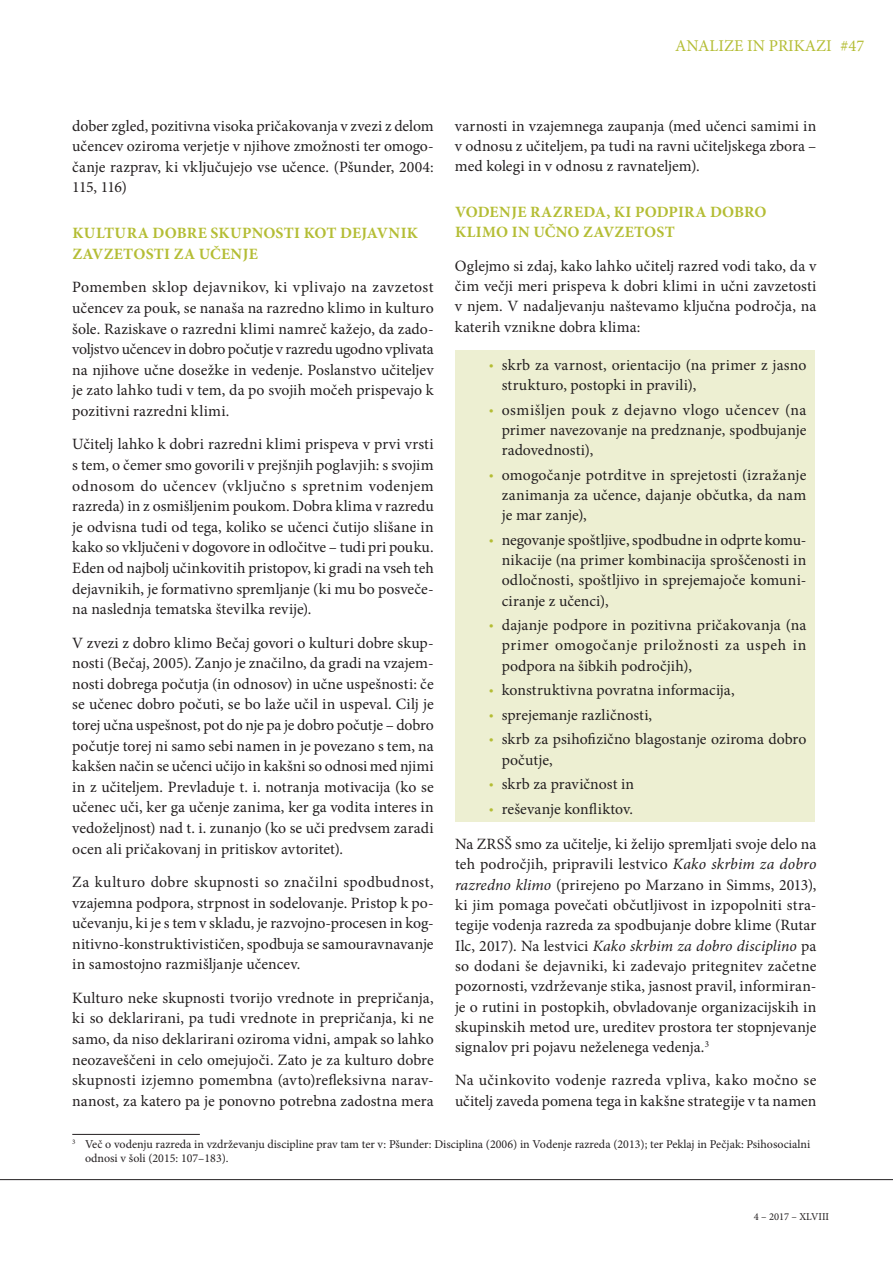
<style>
.page{position:relative;width:893px;height:1263px;background:#fff}
.page>*{position:absolute;margin:0;border:0;box-sizing:border-box;transform-origin:0 0}
.t1{font:16.5px "Minion Pro";color:#b4bd34}
.t2{font:15.75px/20.5px "Minion Pro";letter-spacing:.005em;color:#231f20;text-align:justify}
.t3{font:700 15.75px/20.5px "Minion Pro";letter-spacing:.015em;color:#b4bd34}
.t4{font:12px/14.4px "Minion Pro";color:#231f20}
.t5{font:10.5px "Minion Pro";color:#231f20}
.s1{font-family:"Myriad Pro";color:#b4bd34}
.s2{font-style:italic}
</style>
<div class="page">
<hr style="left:0;top:1179px;width:893px;height:1px;background:#231f20">
<div style="left:455px;top:350px;width:360px;height:472px;background:#edefd2"></div>
<hr style="left:72px;top:1134px;width:128px;height:1px;background:#231f20">
<p class="t1" style="left:675px;top:35px;width:191px">ANALIZE IN PRIKAZI #47</p>
<p class="t2" style="left:72px;top:115px;width:363px">dober zgled, pozitivna visoka pričakovanja v zvezi z delom učencev oziroma verjetje v njihove zmožnosti ter omogo&shy;čanje razprav, ki vključujejo vse učence. (Pšunder, 2004:<br>115, 116)</p>
<p class="t3" style="left:72px;top:223px;width:344px">KULTURA DOBRE SKUPNOSTI KOT DEJAVNIK<br>ZAVZETOSTI ZA UČENJE</p>
<p class="t2" style="left:72px;top:277px;width:363px">Pomemben sklop dejavnikov, ki vplivajo na zavzetost učencev za pouk, se nanaša na razredno klimo in kulturo šole. Raziskave o razredni klimi namreč kažejo, da zado&shy;voljstvo učencev in dobro počutje v razredu ugodno vplivata na njihove učne dosežke in vedenje. Poslanstvo učiteljev je zato lahko tudi v tem, da po svojih močeh prispevajo k pozitivni razredni klimi.</p>
<p class="t2" style="left:72px;top:434px;width:363px">Učitelj lahko k dobri razredni klimi prispeva v prvi vrsti s tem, o čemer smo govorili v prejšnjih poglavjih: s svojim odnosom do učencev (vključno s spretnim vodenjem razreda) in z osmišljenim poukom. Dobra klima v razredu je odvisna tudi od tega, koliko se učenci čutijo slišane in kako so vključeni v dogovore in odločitve – tudi pri pouku.<br>Eden od najbolj učinkovitih pristopov, ki gradi na vseh teh dejavnikih, je formativno spremljanje (ki mu bo posveče&shy;na naslednja tematska številka revije).</p>
<p class="t2" style="left:72px;top:632px;width:363px">V zvezi z dobro klimo Bečaj govori o kulturi dobre skup&shy;nosti (Bečaj, 2005). Zanjo je značilno, da gradi na vzajem&shy;nosti dobrega počutja (in odnosov) in učne uspešnosti: če se učenec dobro počuti, se bo laže učil in uspeval. Cilj je torej učna uspešnost, pot do nje pa je dobro počutje – dobro počutje torej ni samo sebi namen in je povezano s tem, na kakšen način se učenci učijo in kakšni so odnosi med njimi in z učiteljem. Prevladuje t. i. notranja motivacija (ko se učenec uči, ker ga učenje zanima, ker ga vodita interes in vedoželjnost) nad t. i. zunanjo (ko se uči predvsem zaradi ocen ali pričakovanj in pritiskov avtoritet).</p>
<p class="t2" style="left:72px;top:872px;width:363px">Za kulturo dobre skupnosti so značilni spodbudnost, vzajemna podpora, strpnost in sodelovanje. Pristop k po&shy;učevanju, ki je s tem v skladu, je razvojno-procesen in kog&shy;nitivno-konstruktivističen, spodbuja se samouravnavanje in samostojno razmišljanje učencev.</p>
<p class="t2" style="left:72px;top:987px;width:363px">Kulturo neke skupnosti tvorijo vrednote in prepričanja, ki so deklarirani, pa tudi vrednote in prepričanja, ki ne samo, da niso deklarirani oziroma vidni, ampak so lahko neozaveščeni in celo omejujoči. Zato je za kulturo dobre skupnosti izjemno pomembna (avto)refleksivna narav&shy;nanost, za katero pa je ponovno potrebna zadostna mera</p>
<p class="t2" style="left:455px;top:116px;width:363px">varnosti in vzajemnega zaupanja (med učenci samimi in v odnosu z učiteljem, pa tudi na ravni učiteljskega zbora – med kolegi in v odnosu z ravnateljem).</p>
<p class="t3" style="left:455px;top:202px;width:313px">VODENJE RAZREDA, KI PODPIRA DOBRO<br>KLIMO IN UČNO ZAVZETOST</p>
<p class="t2" style="left:455px;top:255px;width:363px">Oglejmo si zdaj, kako lahko učitelj razred vodi tako, da v čim večji meri prispeva k dobri klimi in učni zavzetosti v njem. V nadaljevanju naštevamo ključna področja, na katerih vznikne dobra klima:</p>
<p class="t2" style="left:502px;top:355px;width:306px;text-indent:-13px"><span class="s1">•</span> skrb za varnost, orientacijo (na primer z jasno strukturo, postopki in pravili),</p>
<p class="t2" style="left:502px;top:400px;width:306px;text-indent:-13px"><span class="s1">•</span> osmišljen pouk z dejavno vlogo učencev (na primer navezovanje na predznanje, spodbujanje radovednosti),</p>
<p class="t2" style="left:502px;top:465px;width:306px;text-indent:-13px"><span class="s1">•</span> omogočanje potrditve in sprejetosti (izražanje zanimanja za učence, dajanje občutka, da nam je mar zanje),</p>
<p class="t2" style="left:502px;top:530px;width:306px;text-indent:-13px"><span class="s1">•</span> negovanje spoštljive, spodbudne in odprte komu&shy;nikacije (na primer kombinacija sproščenosti in odločnosti, spoštljivo in sprejemajoče komuni&shy;ciranje z učenci),</p>
<p class="t2" style="left:502px;top:615px;width:306px;text-indent:-13px"><span class="s1">•</span> dajanje podpore in pozitivna pričakovanja (na primer omogočanje priložnosti za uspeh in podpora na šibkih področjih),</p>
<p class="t2" style="left:489px;top:680px;width:247px"><span class="s1">•</span> konstruktivna povratna informacija,</p>
<p class="t2" style="left:489px;top:704px;width:165px"><span class="s1">•</span> sprejemanje različnosti,</p>
<p class="t2" style="left:502px;top:729px;width:306px;text-indent:-13px"><span class="s1">•</span> skrb za psihofizično blagostanje oziroma dobro počutje,</p>
<p class="t2" style="left:489px;top:774px;width:147px"><span class="s1">•</span> skrb za pravičnost in</p>
<p class="t2" style="left:489px;top:798px;width:146px"><span class="s1">•</span> reševanje konfliktov.</p>
<p class="t2" style="left:455px;top:834px;width:363px">Na ZRSŠ smo za učitelje, ki želijo spremljati svoje delo na teh področjih, pripravili lestvico <span class="s2">Kako skrbim za dobro razredno klimo</span> (prirejeno po Marzano in Simms, 2013), ki jim pomaga povečati občutljivost in izpopolniti stra&shy;tegije vodenja razreda za spodbujanje dobre klime (Rutar Ilc, 2017). Na lestvici <span class="s2">Kako skrbim za dobro disciplino</span> pa so dodani še dejavniki, ki zadevajo pritegnitev začetne pozornosti, vzdrževanje stika, jasnost pravil, informiran&shy;je o rutini in postopkih, obvladovanje organizacijskih in skupinskih metod ure, ureditev prostora ter stopnjevanje signalov pri pojavu neželenega vedenja.<sup>3</sup></p>
<p class="t2" style="left:455px;top:1070px;width:363px">Na učinkovito vodenje razreda vpliva, kako močno se učitelj zaveda pomena tega in kakšne strategije v ta namen</p>
<p class="t4" style="left:85px;top:1136px;width:727px;text-indent:-13px"><sup>3</sup> Več o vodenju razreda in vzdrževanju discipline prav tam ter v: Pšunder: Disciplina (2006) in Vodenje razreda (2013); ter Peklaj in Pečjak: Psihosocialni odnosi v šoli (2015: 107–183).</p>
<p class="t5" style="left:754px;top:1210px;width:77px">4 – 2017 – XLVIII</p>
</div>
